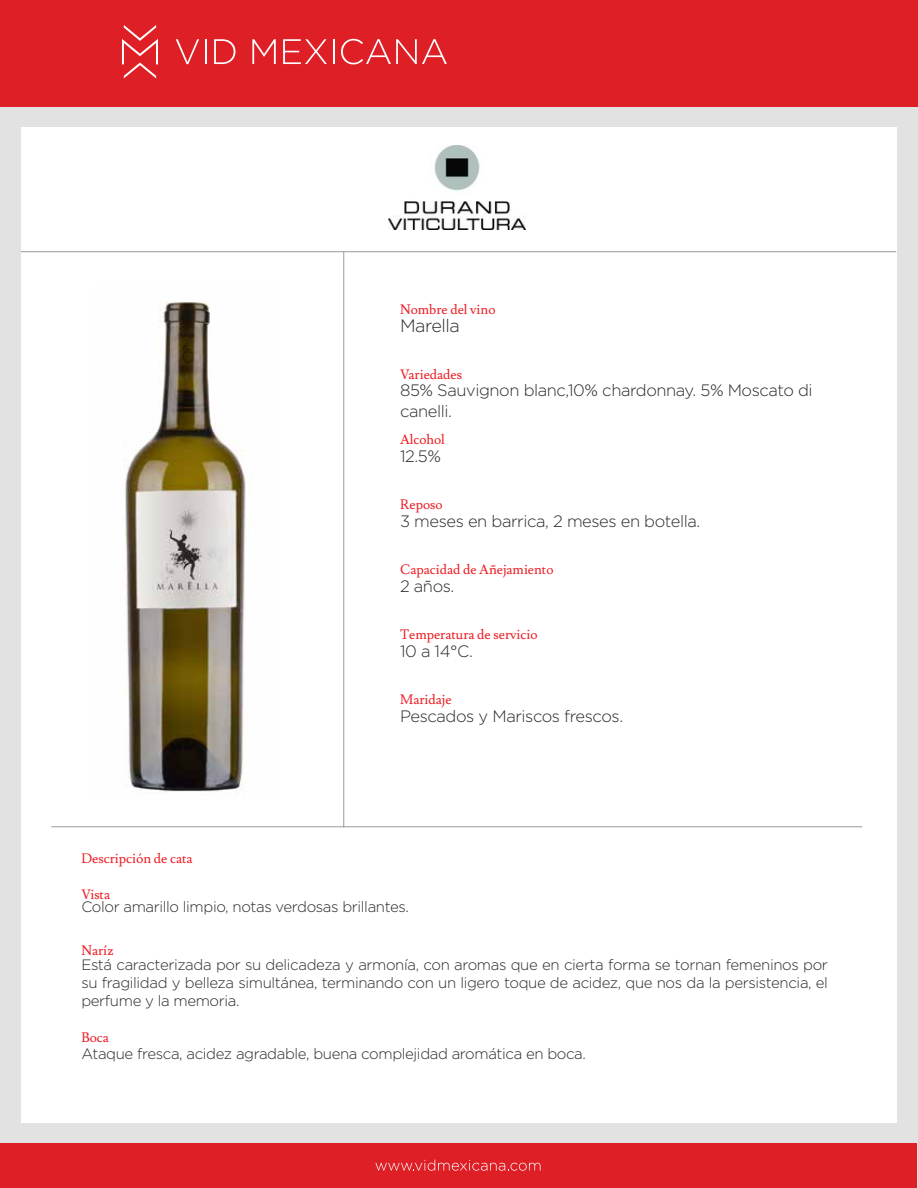
<style>
.page{position:relative;width:918px;height:1188px;background:#fff}
.page>*{position:absolute;margin:0;border:0;box-sizing:border-box;transform-origin:0 0}
.t1{font:300 18px "Gotham";letter-spacing:-.025em;color:#2b2a2b}
.t2{font:300 16.5px/21px "Gotham";letter-spacing:-.025em;color:#2b2a2b}
.t3{font:300 15px/18px "Gotham";letter-spacing:-.025em;color:#2b2a2b;text-align:justify}
.t4{font:13.5px "Lusitana";color:#ed1d24}
</style>
<div class="page">
<div style="left:0;top:75px;width:918px;height:1113px;background:#e2e2e3"></div>
<div style="left:21px;top:128px;width:875px;height:995px;background:#fff"></div>
<hr style="left:21px;top:251px;width:875px;height:1px;background:#9b9b9b">
<hr style="left:344px;top:252px;width:1px;height:575px;background:#9b9b9b">
<hr style="left:51px;top:827px;width:811px;height:1px;background:#9b9b9b">
<div style="left:0;top:0;width:918px;height:107px;background:#df1f26"></div>
<svg style="left:176px;top:39px;width:23px;height:25px"></svg>
<svg style="left:205px;top:39px;width:1px;height:25px"></svg>
<svg style="left:214px;top:39px;width:22px;height:25px"></svg>
<svg style="left:252px;top:39px;width:24px;height:25px"></svg>
<svg style="left:283px;top:39px;width:44px;height:25px"></svg>
<svg style="left:333px;top:39px;width:1px;height:25px"></svg>
<svg style="left:341px;top:39px;width:106px;height:25px"></svg>
<svg style="left:122px;top:25px;width:36px;height:53px"></svg>
<div style="left:0;top:1144px;width:917px;height:44px;background:#df1f26"></div>
<svg style="left:375px;top:1160px;width:166px;height:11px"></svg>
<img style="left:388px;top:146px;width:138px;height:83px">
<img style="left:123px;top:302px;width:123px;height:490px">
<p class="t4" style="left:400px;top:301px;width:97px">Nombre del vino</p>
<p class="t1" style="left:400px;top:314px;width:61px">Marella</p>
<p class="t4" style="left:400px;top:366px;width:64px">Variedades</p>
<p class="t2" style="left:400px;top:380px;width:414px">85% Sauvignon blanc,10% chardonnay. 5% Moscato di canelli.</p>
<p class="t4" style="left:400px;top:431px;width:46px">Alcohol</p>
<p class="t2" style="left:400px;top:445px;width:42px">12.5%</p>
<p class="t4" style="left:400px;top:496px;width:44px">Reposo</p>
<p class="t2" style="left:400px;top:510px;width:302px">3 meses en barrica, 2 meses en botella.</p>
<p class="t4" style="left:400px;top:561px;width:155px">Capacidad de Añejamiento</p>
<p class="t2" style="left:400px;top:575px;width:56px">2 años.</p>
<p class="t4" style="left:400px;top:627px;width:139px">Temperatura de servicio</p>
<p class="t2" style="left:400px;top:640px;width:74px">10 a 14°C.</p>
<p class="t4" style="left:400px;top:692px;width:53px">Maridaje</p>
<p class="t4" style="left:81px;top:850px;width:113px">Descripción de cata</p>
<p class="t4" style="left:81px;top:886px;width:30px">Vista</p>
<p class="t2" style="left:400px;top:705px;width:225px">Pescados y Mariscos frescos.</p>
<p class="t3" style="left:81px;top:898px;width:329px">Color amarillo limpio, notas verdosas brillantes.</p>
<p class="t4" style="left:81px;top:943px;width:34px">Naríz</p>
<p class="t3" style="left:81px;top:955px;width:748px">Está caracterizada por su delicadeza y armonía, con aromas que en cierta forma se tornan femeninos por su fragilidad y belleza simultánea, terminando con un ligero toque de acidez, que nos da la persistencia, el perfume y la memoria.</p>
<p class="t3" style="left:81px;top:1045px;width:506px">Ataque fresca, acidez agradable, buena complejidad aromática en boca.</p>
<p class="t4" style="left:81px;top:1029px;width:29px">Boca</p>
</div>
